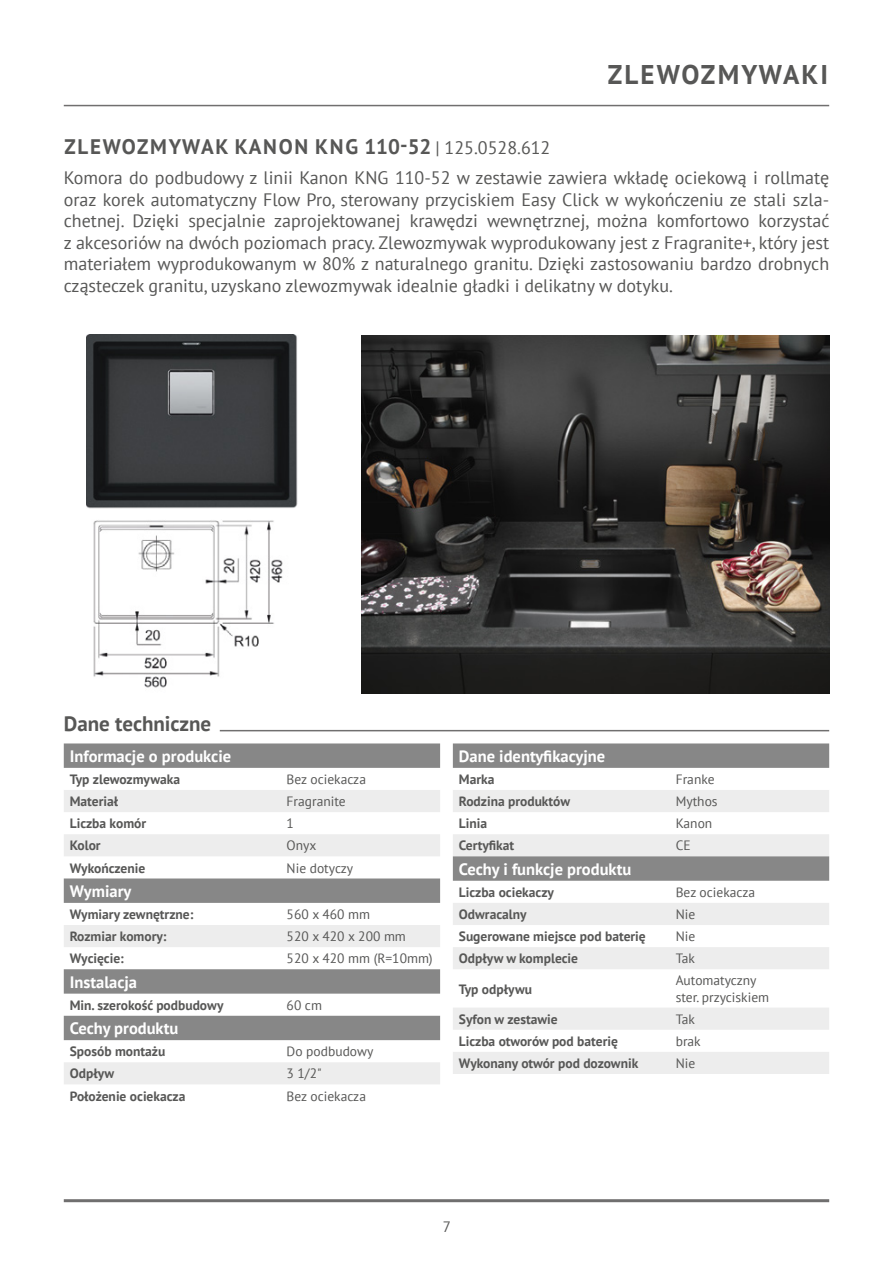
<style>
.page{position:relative;width:893px;height:1263px;background:#fff}
.page>*{position:absolute;margin:0;border:0;box-sizing:border-box;transform-origin:0 0}
.t1{font:700 27px "PT Sans";letter-spacing:.08em;color:#575756}
.t2{font:700 21px "PT Sans";letter-spacing:.08em;color:#575756}
.t3{font:700 21px "PT Sans";color:#575756}
.t4{font:18px/21.6px "PT Sans";color:#575756;text-align:justify}
.t5{font:700 16.5px "PT Sans";color:#fff}
.t6{font:15px "PT Sans";color:#575756}
.t7{font:700 13.5px "PT Sans";color:#575756}
.t8{font:13.5px/16.2px "PT Sans";color:#575756}
.s1{font-weight:400;font-size:18px}
</style>
<div class="page">
<hr style="left:64px;top:105px;width:765px;height:1px;background:#706f6f">
<hr style="left:64px;top:1199px;width:765px;height:3px;background:#706f6f">
<img style="left:361px;top:336px;width:468px;height:357px">
<hr style="left:220px;top:730px;width:609px;height:1px;background:#706f6f">
<svg style="left:64px;top:743px;width:376px;height:25px;background:#898989"></svg>
<svg style="left:64px;top:790px;width:376px;height:294px"></svg>
<svg style="left:64px;top:878px;width:376px;height:25px;background:#898989"></svg>
<svg style="left:64px;top:969px;width:376px;height:25px;background:#898989"></svg>
<div style="left:64px;top:1016px;width:376px;height:24px;background:#878787"></div>
<svg style="left:453px;top:743px;width:376px;height:25px;background:#898989"></svg>
<svg style="left:453px;top:790px;width:376px;height:284px;fill:#efefef"></svg>
<svg style="left:453px;top:856px;width:376px;height:25px;background:#898989"></svg>
<img style="left:86px;top:485px;width:197px;height:203px">
<img style="left:87px;top:335px;width:211px;height:174px">
<h1 class="t1" style="left:608px;top:57px;width:222px">ZLEWOZMYWAKI</h1>
<p class="t2" style="left:65px;top:133px;width:487px">ZLEWOZMYWAK KANON KNG 110-52 <span class="s1">| 125.0528.612</span></p>
<p class="t4" style="left:64px;top:166px;width:767px">Komora do podbudowy z linii Kanon KNG 110-52 w zestawie zawiera wkładę ociekową i rollmatę oraz korek automatyczny Flow Pro, sterowany przyciskiem Easy Click w wykończeniu ze stali szla&shy;chetnej. Dzięki specjalnie zaprojektowanej krawędzi wewnętrznej, można komfortowo korzystać z akcesoriów na dwóch poziomach pracy. Zlewozmywak wyprodukowany jest z Fragranite+, który jest materiałem wyprodukowanym w 80% z naturalnego granitu. Dzięki zastosowaniu bardzo drobnych cząsteczek granitu, uzyskano zlewozmywak idealnie gładki i delikatny w dotyku.</p>
<p class="t3" style="left:64px;top:710px;width:149px">Dane techniczne</p>
<p class="t5" style="left:70px;top:745px;width:163px">Informacje o produkcie</p>
<p class="t7" style="left:70px;top:770px;width:112px">Typ zlewozmywaka</p>
<p class="t8" style="left:287px;top:771px;width:81px">Bez ociekacza</p>
<p class="t7" style="left:70px;top:792px;width:50px">Materiał</p>
<p class="t8" style="left:287px;top:793px;width:61px">Fragranite</p>
<p class="t7" style="left:70px;top:814px;width:78px">Liczba komór</p>
<p class="t8" style="left:287px;top:815px;width:9px">1</p>
<p class="t7" style="left:70px;top:837px;width:32px">Kolor</p>
<p class="t8" style="left:287px;top:837px;width:31px">Onyx</p>
<p class="t7" style="left:70px;top:859px;width:77px">Wykończenie</p>
<p class="t8" style="left:287px;top:859px;width:68px">Nie dotyczy</p>
<p class="t5" style="left:70px;top:880px;width:63px">Wymiary</p>
<p class="t7" style="left:70px;top:905px;width:125px">Wymiary zewnętrzne:</p>
<p class="t8" style="left:287px;top:906px;width:85px">560 x 460 mm</p>
<p class="t7" style="left:70px;top:927px;width:98px">Rozmiar komory:</p>
<p class="t8" style="left:287px;top:928px;width:121px">520 x 420 x 200 mm</p>
<p class="t7" style="left:70px;top:949px;width:56px">Wycięcie:</p>
<p class="t8" style="left:287px;top:950px;width:148px">520 x 420 mm (R=10mm)</p>
<p class="t5" style="left:70px;top:971px;width:69px">Instalacja</p>
<p class="t7" style="left:70px;top:996px;width:155px">Min. szerokość podbudowy</p>
<p class="t8" style="left:287px;top:996px;width:37px">60 cm</p>
<p class="t5" style="left:70px;top:1017px;width:110px">Cechy produktu</p>
<p class="t7" style="left:70px;top:1042px;width:97px">Sposób montażu</p>
<p class="t8" style="left:287px;top:1043px;width:88px">Do podbudowy</p>
<p class="t7" style="left:70px;top:1065px;width:46px">Odpływ</p>
<p class="t8" style="left:287px;top:1065px;width:36px">3 1/2"</p>
<p class="t7" style="left:70px;top:1087px;width:117px">Położenie ociekacza</p>
<p class="t8" style="left:287px;top:1087px;width:81px">Bez ociekacza</p>
<p class="t5" style="left:459px;top:745px;width:148px">Dane identyfikacyjne</p>
<p class="t7" style="left:459px;top:770px;width:37px">Marka</p>
<p class="t8" style="left:676px;top:771px;width:40px">Franke</p>
<p class="t7" style="left:459px;top:792px;width:113px">Rodzina produktów</p>
<p class="t8" style="left:676px;top:793px;width:43px">Mythos</p>
<p class="t7" style="left:459px;top:814px;width:30px">Linia</p>
<p class="t8" style="left:676px;top:815px;width:38px">Kanon</p>
<p class="t7" style="left:459px;top:837px;width:57px">Certyfikat</p>
<p class="t8" style="left:676px;top:837px;width:16px">CE</p>
<p class="t5" style="left:459px;top:858px;width:174px">Cechy i funkcje produktu</p>
<p class="t7" style="left:459px;top:883px;width:97px">Liczba ociekaczy</p>
<p class="t8" style="left:676px;top:884px;width:81px">Bez ociekacza</p>
<p class="t7" style="left:459px;top:905px;width:69px">Odwracalny</p>
<p class="t8" style="left:676px;top:906px;width:21px">Nie</p>
<p class="t7" style="left:459px;top:927px;width:188px">Sugerowane miejsce pod baterię</p>
<p class="t8" style="left:676px;top:928px;width:21px">Nie</p>
<p class="t7" style="left:459px;top:949px;width:121px">Odpływ w komplecie</p>
<p class="t8" style="left:676px;top:950px;width:21px">Tak</p>
<p class="t7" style="left:459px;top:980px;width:75px">Typ odpływu</p>
<p class="t8" style="left:676px;top:972px;width:95px">Automatyczny ster. przyciskiem</p>
<p class="t7" style="left:459px;top:1010px;width:100px">Syfon w zestawie</p>
<p class="t8" style="left:676px;top:1010px;width:21px">Tak</p>
<p class="t7" style="left:459px;top:1032px;width:161px">Liczba otworów pod baterię</p>
<p class="t8" style="left:676px;top:1033px;width:27px">brak</p>
<p class="t7" style="left:459px;top:1054px;width:181px">Wykonany otwór pod dozownik</p>
<p class="t8" style="left:676px;top:1055px;width:21px">Nie</p>
<p class="t6" style="left:443px;top:1217px;width:10px">7</p>
</div>
